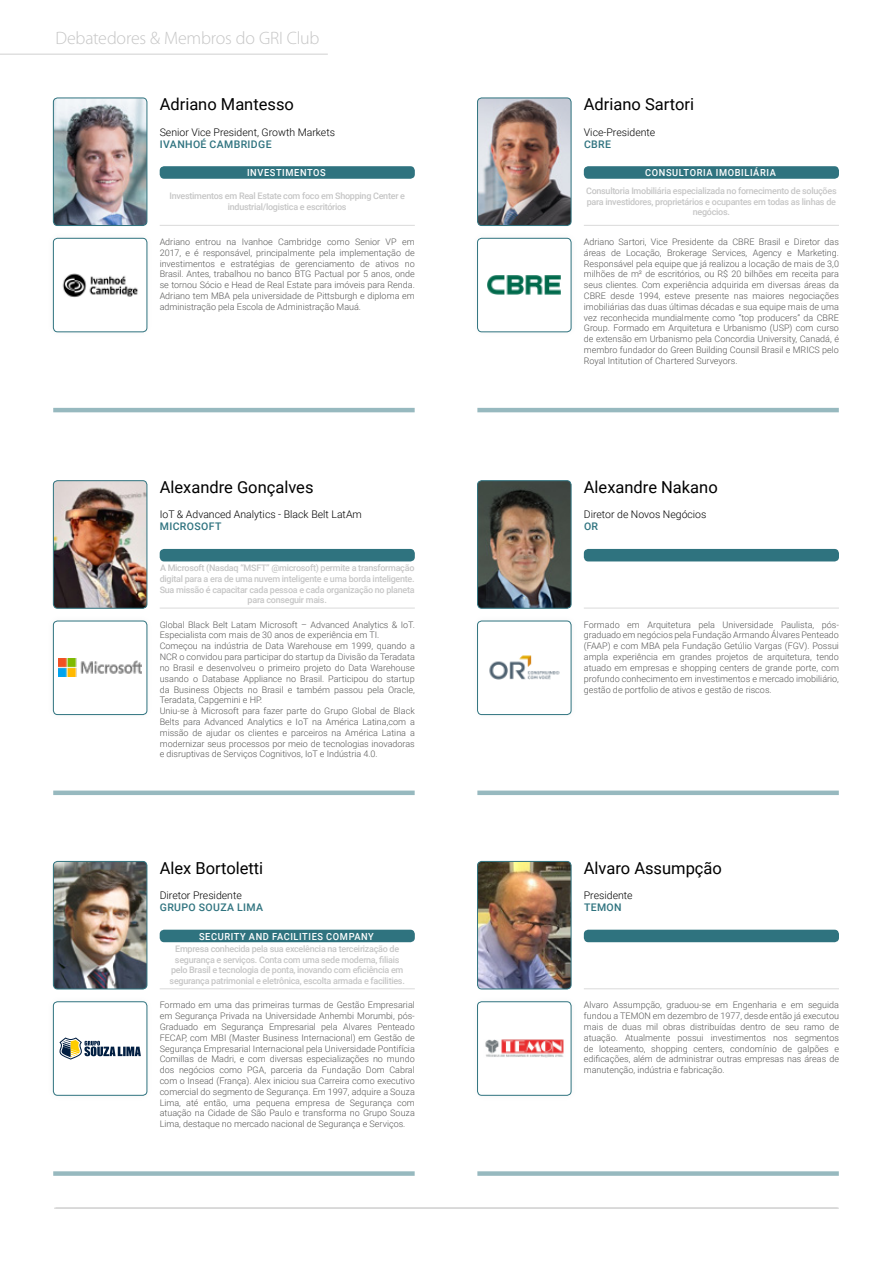
<style>
.page{position:relative;width:893px;height:1263px;background:#fff}
.page>*{position:absolute;margin:0;border:0;box-sizing:border-box;transform-origin:0 0}
.t1{font:300 18px "Myriad Pro";letter-spacing:-.01em;color:#c6c6c6}
.t2{font:16.5px "Roboto";color:#000}
.t3{font:300 10.5px "Roboto";color:#000}
.t4{font:500 10.5px "Roboto";letter-spacing:.035em;color:#2f737f}
.t5{font:500 9.75px "Roboto";letter-spacing:.065em;color:#fff;scale:.95 1}
.t6{font:300 9px/10.8px "Roboto";color:#575756;text-align:justify}
.t7{font:500 9px/10.8px "Roboto";letter-spacing:-.03em;color:#c6c6c6;text-align:center}
</style>
<div class="page">
<hr style="left:0;top:54px;width:328px;height:1px;background:#d0d0d0">
<div style="left:46px;top:230px;width:109px;height:110px;background:#000;opacity:.05"></div>
<div style="left:53px;top:238px;width:94px;height:94px;background:#fff;border-radius:4px"></div>
<img style="left:62px;top:273px;width:76px;height:25px">
<div style="left:53px;top:238px;width:94px;height:94px;border:1px solid #2f737f;border-radius:4px"></div>
<div style="left:160px;top:166px;width:255px;height:13px;background:#2f737f;border-radius:4px"></div>
<hr style="left:160px;top:225px;width:255px;height:1px;background:#dadada">
<img style="left:53px;top:98px;width:94px;height:128px">
<div style="left:53px;top:98px;width:94px;height:128px;border:1px solid #2f737f;border-radius:4px"></div>
<hr style="left:53px;top:408px;width:362px;height:4px;background:#97b9bf">
<div style="left:46px;top:613px;width:109px;height:109px;background:#000;opacity:.05"></div>
<div style="left:53px;top:621px;width:94px;height:93px;background:#fff;border-radius:4px"></div>
<img style="left:59px;top:659px;width:83px;height:18px">
<div style="left:53px;top:621px;width:94px;height:94px;border:1px solid #2f737f;border-radius:4px"></div>
<div style="left:160px;top:549px;width:255px;height:12px;background:#2f737f;border-radius:4px"></div>
<hr style="left:160px;top:608px;width:255px;height:1px;background:#dadada">
<img style="left:53px;top:481px;width:94px;height:127px">
<div style="left:53px;top:480px;width:94px;height:128px;border:1px solid #2f737f;border-radius:4px"></div>
<div style="left:53px;top:790px;width:362px;height:5px;background:#97b9bf"></div>
<div style="left:46px;top:994px;width:109px;height:109px;background:#000;opacity:.05"></div>
<div style="left:53px;top:1002px;width:94px;height:93px;background:#fff;border-radius:4px"></div>
<svg style="left:59px;top:1037px;width:82px;height:22px"></svg>
<div style="left:53px;top:1002px;width:94px;height:93px;border:1px solid #2f737f;border-radius:4px"></div>
<div style="left:160px;top:930px;width:255px;height:12px;background:#2f737f;border-radius:4px"></div>
<hr style="left:160px;top:988px;width:255px;height:1px;background:#dadada">
<img style="left:53px;top:861px;width:94px;height:128px">
<div style="left:53px;top:861px;width:94px;height:128px;border:1px solid #2f737f;border-radius:4px"></div>
<div style="left:53px;top:1171px;width:362px;height:5px;background:#97b9bf"></div>
<div style="left:470px;top:230px;width:109px;height:110px;background:#000;opacity:.05"></div>
<div style="left:477px;top:238px;width:94px;height:94px;background:#fff;border-radius:4px"></div>
<img style="left:488px;top:276px;width:73px;height:18px">
<div style="left:477px;top:238px;width:94px;height:94px;border:1px solid #2f737f;border-radius:4px"></div>
<div style="left:584px;top:166px;width:255px;height:13px;background:#2f737f;border-radius:4px"></div>
<hr style="left:584px;top:225px;width:255px;height:1px;background:#dadada">
<img style="left:477px;top:98px;width:94px;height:128px">
<div style="left:477px;top:98px;width:94px;height:128px;border:1px solid #2f737f;border-radius:4px"></div>
<hr style="left:477px;top:408px;width:362px;height:4px;background:#97b9bf">
<div style="left:470px;top:994px;width:109px;height:109px;background:#000;opacity:.05"></div>
<div style="left:477px;top:1002px;width:94px;height:93px;background:#fff;border-radius:4px"></div>
<img style="left:485px;top:1039px;width:79px;height:18px">
<div style="left:477px;top:1002px;width:94px;height:93px;border:1px solid #2f737f;border-radius:4px"></div>
<div style="left:584px;top:930px;width:255px;height:12px;background:#2f737f;border-radius:4px"></div>
<hr style="left:584px;top:988px;width:255px;height:1px;background:#dadada">
<img style="left:477px;top:861px;width:94px;height:128px">
<div style="left:477px;top:861px;width:94px;height:128px;border:1px solid #2f737f;border-radius:4px"></div>
<div style="left:477px;top:1171px;width:362px;height:5px;background:#97b9bf"></div>
<hr style="left:54px;top:1208px;width:785px;height:1px;background:#d0d0d0">
<hr style="left:56px;top:1207px;width:782px;height:1px;background:#d0d0d0">
<div style="left:470px;top:613px;width:109px;height:109px;background:#000;opacity:.05"></div>
<div style="left:477px;top:621px;width:94px;height:93px;background:#fff;border-radius:4px"></div>
<img style="left:489px;top:655px;width:71px;height:25px">
<div style="left:477px;top:621px;width:94px;height:94px;border:1px solid #2f737f;border-radius:4px"></div>
<div style="left:584px;top:549px;width:255px;height:12px;background:#2f737f;border-radius:4px"></div>
<hr style="left:584px;top:608px;width:255px;height:1px;background:#dadada">
<img style="left:477px;top:481px;width:94px;height:127px">
<div style="left:477px;top:480px;width:94px;height:128px;border:1px solid #2f737f;border-radius:4px"></div>
<div style="left:477px;top:790px;width:362px;height:5px;background:#97b9bf"></div>
<h1 class="t1" style="left:55px;top:27px;width:266px">Debatedores &amp; Membros do GRI Club</h1>
<h2 class="t2" style="left:160px;top:93px;width:136px">Adriano Mantesso</h2>
<p class="t3" style="left:160px;top:124px;width:177px">Senior Vice President, Growth Markets</p>
<p class="t4" style="left:160px;top:136px;width:113px">IVANHOÉ CAMBRIDGE</p>
<p class="t5" style="left:247px;top:166px;width:84px">INVESTIMENTOS</p>
<p class="t7" style="left:169px;top:190px;width:237px">Investimentos em Real Estate com foco em Shopping Center e industrial/logistica e escritórios</p>
<p class="t6" style="left:160px;top:236px;width:257px">Adriano entrou na Ivanhoe Cambridge como Senior VP em 2017, e é responsável, principalmente pela implementação de investimentos e estratégias de gerenciamento de ativos no Brasil. Antes, trabalhou no banco BTG Pactual por 5 anos, onde se tornou Sócio e Head de Real Estate para imóveis para Renda.<br>Adriano tem MBA pela universidade de Pittsburgh e diploma em administração pela Escola de Administração Mauá.</p>
<h2 class="t2" style="left:160px;top:476px;width:155px">Alexandre Gonçalves</h2>
<p class="t3" style="left:160px;top:507px;width:204px">IoT &amp; Advanced Analytics - Black Belt LatAm</p>
<p class="t4" style="left:160px;top:519px;width:63px">MICROSOFT</p>
<p class="t7" style="left:160px;top:562px;width:257px">A Microsoft (Nasdaq “MSFT” @microsoft) permite a transformação digital para a era de uma nuvem inteligente e uma borda inteligente.<br>Sua missão é capacitar cada pessoa e cada organização no planeta para conseguir mais.</p>
<p class="t6" style="left:160px;top:619px;width:257px;text-align:left">Global Black Belt Latam Microsoft – Advanced Analytics &amp; IoT.<br>Especialista com mais de 30 anos de experiência em TI.<br>Começou na indústria de Data Warehouse em 1999, quando a NCR o convidou para participar do startup da Divisão da Teradata no Brasil e desenvolveu o primeiro projeto do Data Warehouse usando o Database Appliance no Brasil. Participou do startup da Business Objects no Brasil e também passou pela Oracle, Teradata, Capgemini e HP.<br>Uniu-se à Microsoft para fazer parte do Grupo Global de Black Belts para Advanced Analytics e IoT na América Latina,com a missão de ajudar os clientes e parceiros na América Latina a modernizar seus processos por meio de tecnologias inovadoras e disruptivas de Serviços Cognitivos, IoT e Indústria 4.0.</p>
<h2 class="t2" style="left:160px;top:856px;width:105px">Alex Bortoletti</h2>
<p class="t3" style="left:160px;top:888px;width:84px">Diretor Presidente</p>
<p class="t4" style="left:160px;top:900px;width:105px">GRUPO SOUZA LIMA</p>
<p class="t5" style="left:199px;top:929px;width:185px">SECURITY AND FACILITIES COMPANY</p>
<p class="t7" style="left:170px;top:943px;width:237px">Empresa conhecida pela sua excelência na terceirização de segurança e serviços. Conta com uma sede moderna, filiais pelo Brasil e tecnologia de ponta, inovando com eficiência em segurança patrimonial e eletrônica, escolta armada e facilities.</p>
<p class="t6" style="left:160px;top:999px;width:257px">Formado em uma das primeiras turmas de Gestão Empresarial em Segurança Privada na Universidade Anhembi Morumbi, pós-Graduado em Segurança Empresarial pela Alvares Penteado FECAP, com MBI (Master Business Internacional) em Gestão de Segurança Empresarial Internacional pela Universidade Pontifícia Comillas de Madri, e com diversas especializações no mundo dos negócios como PGA, parceria da Fundação Dom Cabral com o Insead (França). Alex iniciou sua Carreira como executivo comercial do segmento de Segurança. Em 1997, adquire a Souza Lima, até então, uma pequena empresa de Segurança com atuação na Cidade de São Paulo e transforma no Grupo Souza Lima, destaque no mercado nacional de Segurança e Serviços.</p>
<h2 class="t2" style="left:584px;top:93px;width:112px">Adriano Sartori</h2>
<p class="t3" style="left:584px;top:124px;width:73px">Vice-Presidente</p>
<p class="t4" style="left:584px;top:136px;width:29px">CBRE</p>
<p class="t5" style="left:645px;top:166px;width:139px">CONSULTORIA IMOBILIÁRIA</p>
<p class="t7" style="left:586px;top:185px;width:252px">Consultoria Imobiliária especializada no fornecimento de soluções para investidores, proprietários e ocupantes em todas as linhas de negócios.</p>
<p class="t6" style="left:584px;top:236px;width:257px">Adriano Sartori, Vice Presidente da CBRE Brasil e Diretor das áreas de Locação, Brokerage Services, Agency e Marketing.<br>Responsável pela equipe que já realizou a locação de mais de 3,0 milhões de m² de escritórios, ou R$ 20 bilhões em receita para seus clientes. Com experiência adquirida em diversas áreas da CBRE desde 1994, esteve presente nas maiores negociações imobiliárias das duas últimas décadas e sua equipe mais de uma vez reconhecida mundialmente como “top producers” da CBRE Group. Formado em Arquitetura e Urbanismo (USP) com curso de extensão em Urbanismo pela Concordia University, Canadá, é membro fundador do Green Building Counsil Brasil e MRICS pelo Royal Intitution of Chartered Surveyors.</p>
<h2 class="t2" style="left:584px;top:476px;width:135px">Alexandre Nakano</h2>
<p class="t3" style="left:584px;top:507px;width:124px">Diretor de Novos Negócios</p>
<p class="t4" style="left:584px;top:519px;width:16px">OR</p>
<p class="t6" style="left:584px;top:619px;width:257px">Formado em Arquitetura pela Universidade Paulista, pós&shy;graduado em negócios pela Fundação Armando Álvares Penteado (FAAP) e com MBA pela Fundação Getúlio Vargas (FGV). Possui ampla experiência em grandes projetos de arquitetura, tendo atuado em empresas e shopping centers de grande porte, com profundo conhecimento em investimentos e mercado imobiliário, gestão de portfolio de ativos e gestão de riscos.</p>
<h2 class="t2" style="left:584px;top:856px;width:140px">Alvaro Assumpção</h2>
<p class="t3" style="left:584px;top:888px;width:50px">Presidente</p>
<p class="t4" style="left:584px;top:900px;width:39px">TEMON</p>
<p class="t6" style="left:584px;top:999px;width:257px">Alvaro Assumpção, graduou-se em Engenharia e em seguida fundou a TEMON em dezembro de 1977, desde então já executou mais de duas mil obras distribuídas dentro de seu ramo de atuação. Atualmente possui investimentos nos segmentos de loteamento, shopping centers, condomínio de galpões e edificações, além de administrar outras empresas nas áreas de manutenção, indústria e fabricação.</p>
</div>
